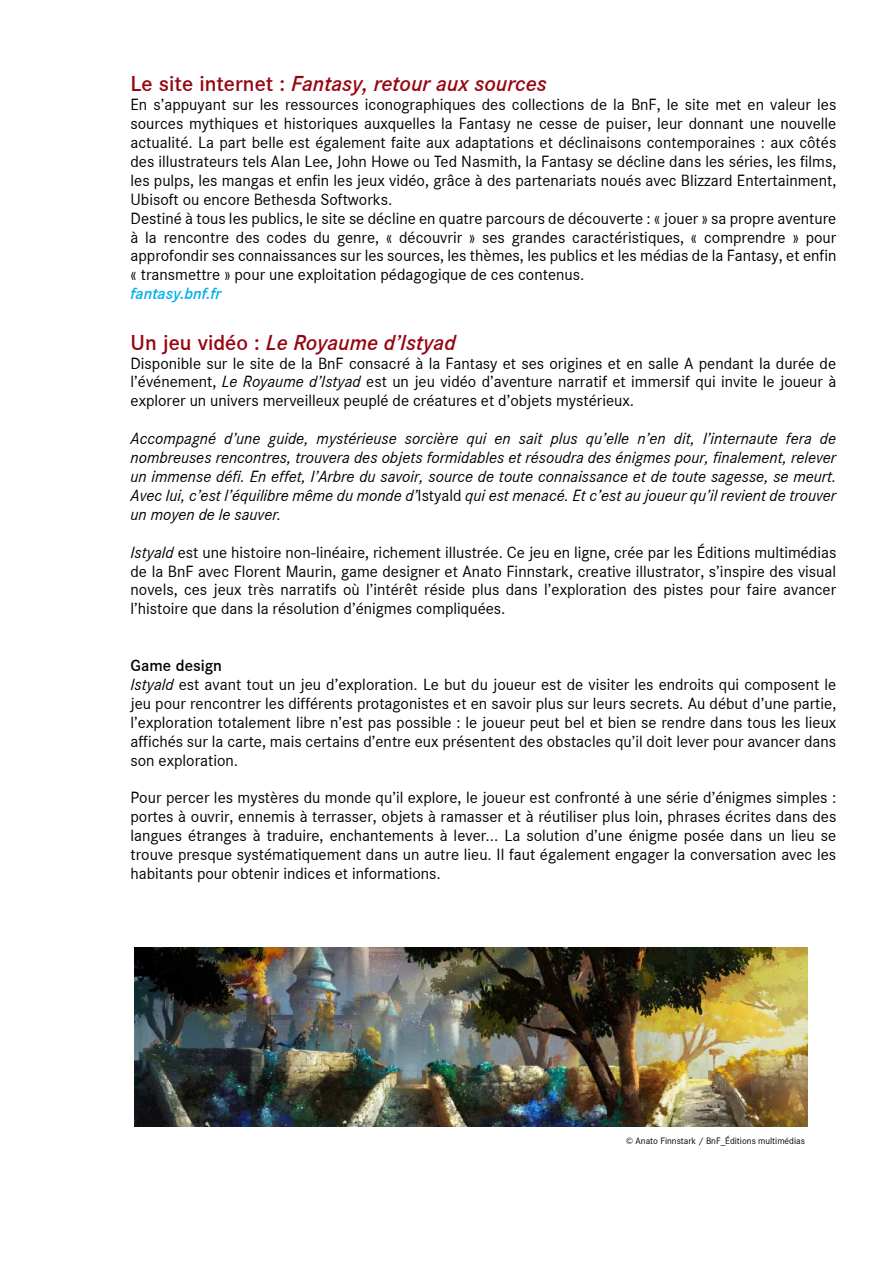
<style>
.page{position:relative;width:893px;height:1263px;background:#fff}
.page>*{position:absolute;margin:0;border:0;box-sizing:border-box;transform-origin:0 0}
.t1{font:italic 500 21px "Corporate SBQ";color:#960611}
.t2{font:15.75px/18.9px "Corporate SBQ";color:#000;text-align:justify}
.t3{font:italic 15.75px/18.9px "Corporate SBQ";color:#000;text-align:justify}
.t4{font:italic 500 15.75px "Corporate SBQ";color:#00aeef}
.t5{font:500 15.75px "Corporate SBQ";color:#000}
.t6{font:9px "Corporate SBQ";color:#000}
.s1{font-style:normal}
.s2{font-style:italic}
</style>
<div class="page">
<img style="left:134px;top:947px;width:673px;height:180px">
<h3 class="t1" style="left:131px;top:71px;width:418px"><span class="s1">Le site internet :</span> Fantasy, retour aux sources</h3>
<p class="t2" style="left:131px;top:95px;width:707px;text-align:left">En s’appuyant sur les ressources iconographiques des collections de la BnF, le site met en valeur les sources mythiques et historiques auxquelles la Fantasy ne cesse de puiser, leur donnant une nouvelle actualité. La part belle est également faite aux adaptations et déclinaisons contemporaines : aux côtés des illustrateurs tels Alan Lee, John Howe ou Ted Nasmith, la Fantasy se décline dans les séries, les films, les pulps, les mangas et enfin les jeux vidéo, grâce à des partenariats noués avec Blizzard Entertainment, Ubisoft ou encore Bethesda Softworks.<br>Destiné à tous les publics, le site se décline en quatre parcours de découverte : « jouer » sa propre aventure à la rencontre des codes du genre, « découvrir » ses grandes caractéristiques, « comprendre » pour approfondir ses connaissances sur les sources, les thèmes, les publics et les médias de la Fantasy, et enfin « transmettre » pour une exploitation pédagogique de ces contenus.</p>
<p class="t4" style="left:131px;top:284px;width:92px">fantasy.bnf.fr</p>
<h3 class="t1" style="left:131px;top:329px;width:327px"><span class="s1">Un jeu vidéo :</span> Le Royaume d’Istyad</h3>
<p class="t2" style="left:131px;top:354px;width:707px">Disponible sur le site de la BnF consacré à la Fantasy et ses origines et en salle A pendant la durée de l’événement, <span class="s2">Le Royaume d’Istyad</span> est un jeu vidéo d’aventure narratif et immersif qui invite le joueur à explorer un univers merveilleux peuplé de créatures et d’objets mystérieux.</p>
<p class="t3" style="left:131px;top:429px;width:707px">Accompagné d’une guide, mystérieuse sorcière qui en sait plus qu’elle n’en dit, l’internaute fera de nombreuses rencontres, trouvera des objets formidables et résoudra des énigmes pour, finalement, relever un immense défi. En effet, l’Arbre du savoir, source de toute connaissance et de toute sagesse, se meurt.<br>Avec lui, c’est l’équilibre même du monde d’<span class="s1">Istyald</span> qui est menacé. Et c’est au joueur qu’il revient de trouver un moyen de le sauver.</p>
<p class="t2" style="left:131px;top:543px;width:707px"><span class="s2">Istyald</span> est une histoire non-linéaire, richement illustrée. Ce jeu en ligne, crée par les Éditions multimédias de la BnF avec Florent Maurin, game designer et Anato Finnstark, creative illustrator, s’inspire des visual novels, ces jeux très narratifs où l’intérêt réside plus dans l’exploration des pistes pour faire avancer l’histoire que dans la résolution d’énigmes compliquées.</p>
<p class="t5" style="left:131px;top:656px;width:93px">Game design</p>
<p class="t2" style="left:131px;top:675px;width:707px"><span class="s2">Istyald</span> est avant tout un jeu d’exploration. Le but du joueur est de visiter les endroits qui composent le jeu pour rencontrer les différents protagonistes et en savoir plus sur leurs secrets. Au début d’une partie, l’exploration totalement libre n’est pas possible : le joueur peut bel et bien se rendre dans tous les lieux affichés sur la carte, mais certains d’entre eux présentent des obstacles qu’il doit lever pour avancer dans son exploration.</p>
<p class="t2" style="left:131px;top:788px;width:707px">Pour percer les mystères du monde qu’il explore, le joueur est confronté à une série d’énigmes simples : portes à ouvrir, ennemis à terrasser, objets à ramasser et à réutiliser plus loin, phrases écrites dans des langues étranges à traduire, enchantements à lever... La solution d’une énigme posée dans un lieu se trouve presque systématiquement dans un autre lieu. Il faut également engager la conversation avec les habitants pour obtenir indices et informations.</p>
<p class="t6" style="left:626px;top:1135px;width:181px">© Anato Finnstark / BnF_Éditions multimédias</p>
</div>
